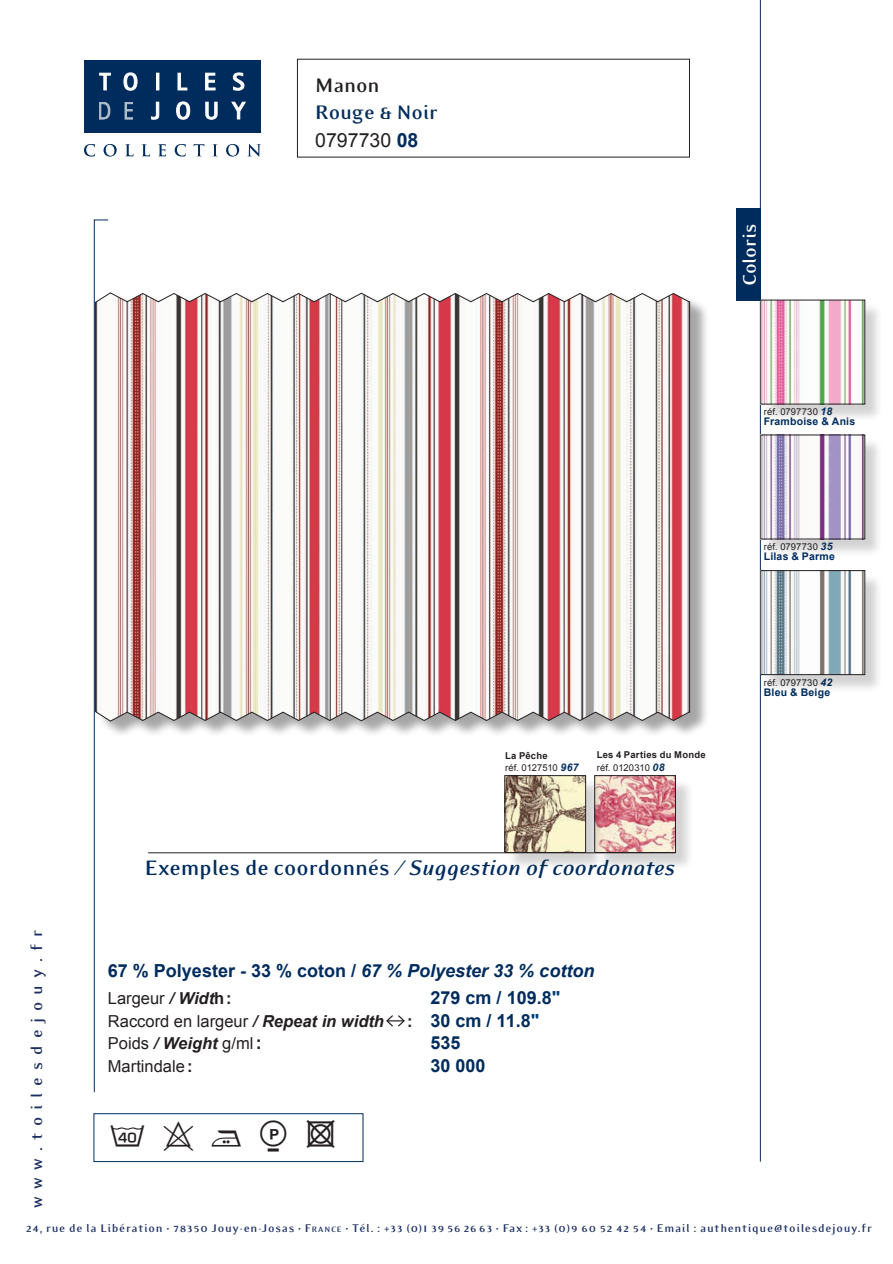
<style>
.page{position:relative;width:893px;height:1264px;background:#fff}
.page>*{position:absolute;margin:0;border:0;box-sizing:border-box;transform-origin:0 0}
.t1{font:italic 700 24px "Eidetic Modern";letter-spacing:-.005em;color:#002c5d}
.t2{font:700 22.5px "Eidetic Modern";letter-spacing:-.015em;color:#002c5d}
.t3{font:700 22.5px "Eidetic Modern";letter-spacing:-.005em;color:#231f20}
.t4{font:700 21px "Eidetic Modern";letter-spacing:-.005em;color:#fff}
.t5{font:19.5px "Arial";color:#231f20}
.t6{font:700 18px "Arial";color:#002c5d}
.t7{font:700 18px "Eidetic Modern";letter-spacing:.39em;color:#1c2f61}
.t8{font:16.5px "Arial";color:#231f20}
.t9{font:700 12.75px "Eidetic Modern";letter-spacing:.055em;color:#1c2f61}
.t10{font:700 10.5px "Arial";letter-spacing:.025em;color:#002c5d}
.t11{font:9.45px/12.6px "Arial";letter-spacing:.01em;color:#231f20}
.t12{font:700 9.45px/12.6px "Arial";letter-spacing:.025em;color:#231f20}
.s1{font-weight:700;color:#002c5d}
.s2{font-weight:700}
.s3{font-weight:700;font-style:italic;font-size:10.5px;color:#002c5d}
.s4{font-weight:400}
.s5{font-style:italic;font-size:10.5px;color:#002c5d}
.s6{font-style:normal}
.s7{font-style:inherit}
.s8{font-size:8.85px}
.s9{font-size:13.5px}
.s10{font-style:italic}
.s11{font-weight:700;font-style:italic}
.s12{color:#003d78}
.s13{font-size:16.5px;color:#231f20}
.s14{font-weight:700;font-size:18px}
</style>
<div class="page">
<svg style="left:94px;top:219px;width:15px;height:874px"></svg>
<div style="left:736px;top:209px;width:24px;height:92px;background:#002c5d"></div>
<hr style="left:760px;top:0;width:1px;height:1161px;background:#002c5d">
<hr style="left:148px;top:852px;width:527px;height:1px;background:#231f20">
<div style="left:84px;top:60px;width:176px;height:72px;background:#002c5d"></div>
<svg style="left:99px;top:73px;width:12px;height:17px"></svg>
<svg style="left:124px;top:73px;width:13px;height:18px"></svg>
<div style="left:156px;top:73px;width:3px;height:17px;border:1px solid #fff"></div>
<svg style="left:178px;top:73px;width:9px;height:17px"></svg>
<svg style="left:205px;top:73px;width:10px;height:17px"></svg>
<svg style="left:233px;top:73px;width:11px;height:18px"></svg>
<svg style="left:151px;top:102px;width:8px;height:18px"></svg>
<svg style="left:176px;top:102px;width:14px;height:18px"></svg>
<svg style="left:205px;top:102px;width:12px;height:18px"></svg>
<svg style="left:231px;top:102px;width:15px;height:17px"></svg>
<svg style="left:99px;top:102px;width:11px;height:17px"></svg>
<svg style="left:125px;top:102px;width:8px;height:17px"></svg>
<svg style="left:84px;top:144px;width:11px;height:13px"></svg>
<svg style="left:104px;top:144px;width:13px;height:13px"></svg>
<svg style="left:125px;top:144px;width:9px;height:12px"></svg>
<svg style="left:142px;top:144px;width:8px;height:12px"></svg>
<svg style="left:158px;top:144px;width:8px;height:12px"></svg>
<svg style="left:175px;top:144px;width:11px;height:13px"></svg>
<svg style="left:193px;top:144px;width:11px;height:12px"></svg>
<svg style="left:212px;top:144px;width:6px;height:12px"></svg>
<svg style="left:226px;top:144px;width:13px;height:13px"></svg>
<svg style="left:248px;top:144px;width:12px;height:12px"></svg>
<div style="left:762px;top:302px;width:121px;height:121px;background:#231f20;opacity:.2"></div>
<img style="left:762px;top:302px;width:101px;height:100px">
<div style="left:762px;top:572px;width:121px;height:121px;background:#231f20;opacity:.2"></div>
<img style="left:762px;top:572px;width:101px;height:101px">
<div style="left:760px;top:570px;width:105px;height:105px;border:1px solid #231f20"></div>
<div style="left:762px;top:437px;width:121px;height:121px;background:#231f20;opacity:.2"></div>
<img style="left:762px;top:437px;width:101px;height:100px">
<div style="left:99px;top:293px;width:611px;height:443px;background:#231f20;opacity:.4"></div>
<svg style="left:95px;top:292px;width:595px;height:430px"></svg>
<div style="left:596px;top:777px;width:98px;height:94px;background:#231f20;opacity:.2"></div>
<img style="left:604px;top:777px;width:69px;height:73px">
<div style="left:594px;top:775px;width:81px;height:77px;border:1px solid #231f20"></div>
<div style="left:507px;top:777px;width:97px;height:94px;background:#231f20;opacity:.2"></div>
<img style="left:506px;top:777px;width:77px;height:73px">
<div style="left:504px;top:775px;width:81px;height:77px;border:1px solid #231f20"></div>
<div style="left:94px;top:1113px;width:269px;height:49px;border:1px solid #002c5d"></div>
<svg style="left:386px;top:1015px;width:19px;height:12px"></svg>
<h2 class="t3" style="left:315px;top:74px;width:66px">Manon</h2>
<h2 class="t2" style="left:315px;top:101px;width:124px">Rouge &amp; Noir</h2>
<h3 class="t5" style="left:315px;top:129px;width:105px">0797730 <span class="s1">08</span></h3>
<h3 class="t4" style="left:738px;top:286px;width:64px;rotate:-90deg">Coloris</h3>
<p class="t11" style="left:505px;top:749px;width:75px"><span class="s2">La Pêche<br></span>réf. 0127510 <span class="s3">967</span></p>
<p class="t12" style="left:596px;top:748px;width:111px">Les 4 Parties du Monde <span class="s4">réf. 0120310</span> <span class="s5">08</span></p>
<h1 class="t1" style="left:145px;top:855px;width:532px"><span class="s6">Exemples de coordonnés</span> / Suggestion of coordonates</h1>
<p class="t11" style="left:763px;top:405px;width:70px">réf. 0797730 <span class="s3">18</span></p>
<p class="t10" style="left:763px;top:416px;width:93px">Framboise &amp; Anis</p>
<p class="t11" style="left:763px;top:540px;width:70px">réf. 0797730 <span class="s3">35</span></p>
<p class="t10" style="left:763px;top:551px;width:73px">Lilas &amp; Parme</p>
<p class="t11" style="left:763px;top:676px;width:70px">réf. 0797730 <span class="s3">42</span></p>
<p class="t10" style="left:763px;top:686px;width:68px">Bleu &amp; Beige</p>
<h3 class="t7" style="left:27px;top:1208px;width:280px;rotate:-90deg">www.toilesdejouy.fr</h3>
<p class="t9" style="left:26px;top:1221px;width:847px">24, rue de la Libération • 78350 Jouy-en-Josas • <span class="s7">F</span><span class="s8">RANCE</span> • Tél. : +33 (0)<span class="s9">1</span> 39 56 26 63 • Fax : +33 (0)9 60 52 42 54 • Email : authentique@toilesdejouy.fr</p>
<h3 class="t6" style="left:108px;top:961px;width:488px">67 % Polyester - 33 % coton / <span class="s10">67 % Polyester 33 % cotton</span></h3>
<p class="t8" style="left:108px;top:989px;width:125px">Largeur <span class="s11">/ Widt</span><span class="s2">h:</span></p>
<h3 class="t6" style="left:430px;top:987px;width:131px">279 cm / 109.8<span class="s12">"</span></h3>
<p class="t8" style="left:108px;top:1011px;width:278px">Raccord en largeur <span class="s11">/ Repeat in width</span></p>
<h3 class="t6" style="left:407px;top:1010px;width:133px"><span class="s13">:</span> 30 cm / 11.8<span class="s12">"</span></h3>
<p class="t8" style="left:108px;top:1034px;width:155px">Poids <span class="s11">/ Weight</span> g/ml<span class="s14">:</span></p>
<h3 class="t6" style="left:430px;top:1032px;width:32px">535</h3>
<p class="t8" style="left:108px;top:1056px;width:86px">Martindale<span class="s2">:</span></p>
<h3 class="t6" style="left:430px;top:1055px;width:57px">30 000</h3>
</div>
